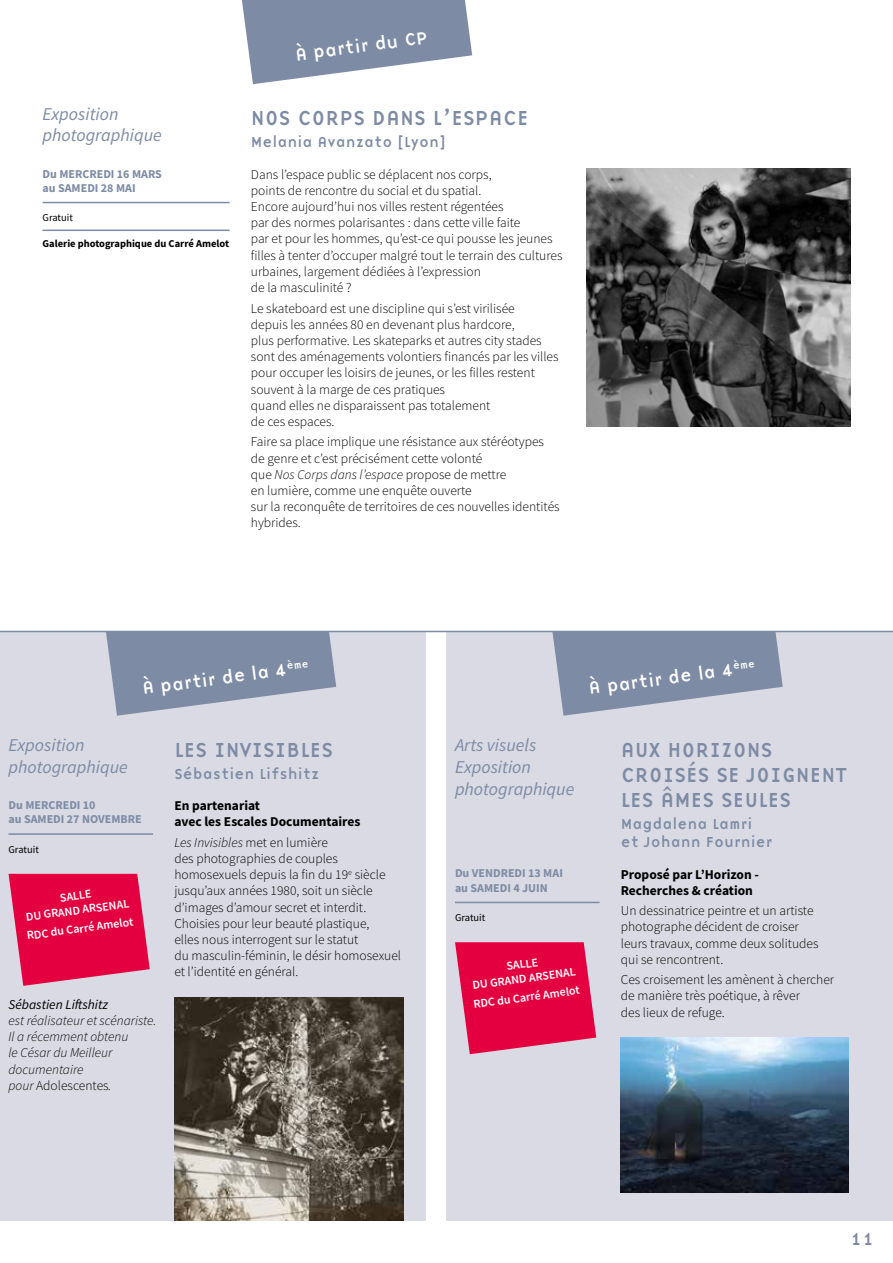
<style>
.page{position:relative;width:893px;height:1263px;background:#fff}
.page>*{position:absolute;margin:0;border:0;box-sizing:border-box;transform-origin:0 0}
.t1{font:21px/25.2px "Base 9 Sans OT";color:#7d8ba4}
.t2{font:italic 18px/21.6px "Source Sans Pro";color:#7d8ba4}
.t3{font:18px "Base 9 Sans OT";color:#fff}
.t4{font:18px "Base 9 Sans OT";color:#7d8ba4}
.t5{font:15px/18px "Base 9 Sans OT";color:#7d8ba4}
.t6{font:300 13.5px/16.2px "Source Sans Pro";color:#000}
.t7{font:italic 300 13.5px/16.2px "Source Sans Pro";color:#000}
.t8{font:700 13.5px/16.2px "Source Sans Pro";color:#000}
.t9{font:italic 13.5px "Source Sans Pro";color:#000}
.t10{font:700 12px/14.4px "Source Sans Pro";color:#7d8ba4}
.t11{font:600 12px/14.4px "Source Sans Pro";color:#fff;text-align:center}
.t12{font:700 10.5px "Source Sans Pro";color:#000}
.t13{font:10.5px "Source Sans Pro";color:#000}
.s1{font-style:italic}
.s2{font-style:normal}
</style>
<div class="page">
<div style="left:446px;top:631px;width:447px;height:590px;background:#d9dae3"></div>
<div style="left:0;top:631px;width:425px;height:590px;background:#d9dae3"></div>
<img style="left:174px;top:998px;width:230px;height:222px">
<img style="left:621px;top:1038px;width:227px;height:154px">
<img style="left:587px;top:168px;width:263px;height:259px">
<svg style="left:242px;top:0;width:230px;height:84px"></svg>
<hr style="left:43px;top:230px;width:187px;height:1px;background:#7d8ba4">
<hr style="left:43px;top:202px;width:187px;height:1px;background:#7d8ba4">
<hr style="left:0;top:631px;width:893px;height:1px;background:#7d8ba4">
<svg style="left:9px;top:874px;width:141px;height:112px;background:#e22259"></svg>
<hr style="left:9px;top:833px;width:144px;height:2px;background:#7d8ba4">
<svg style="left:455px;top:942px;width:141px;height:112px;background:#e22159"></svg>
<hr style="left:455px;top:902px;width:145px;height:1px;background:#7d8ba4">
<svg style="left:106px;top:632px;width:230px;height:84px"></svg>
<svg style="left:552px;top:632px;width:231px;height:84px"></svg>
<h2 class="t2" style="left:43px;top:103px;width:121px">Exposition photographique</h2>
<p class="t10" style="left:43px;top:166px;width:121px">Du MERCREDI 16 MARS au SAMEDI 28 MAI</p>
<p class="t13" style="left:43px;top:211px;width:32px">Gratuit</p>
<p class="t12" style="left:43px;top:237px;width:188px">Galerie photographique du Carré Amelot</p>
<h2 class="t3" style="left:294px;top:44px;width:136px;rotate:-7deg">À partir du CP</h2>
<h1 class="t1" style="left:251px;top:105px;width:279px">NOS CORPS DANS L’ESPACE</h1>
<p class="t5" style="left:251px;top:133px;width:197px">Melania Avanzato [Lyon]</p>
<p class="t6" style="left:251px;top:166px;width:313px">Dans l’espace public se déplacent nos corps,<br>points de rencontre du social et du spatial.<br>Encore aujourd’hui nos villes restent régentées<br>par des normes polarisantes : dans cette ville faite<br>par et pour les hommes, qu’est-ce qui pousse les jeunes filles à tenter d’occuper malgré tout le terrain des cultures urbaines, largement dédiées à l’expression<br>de la masculinité ?</p>
<p class="t6" style="left:251px;top:300px;width:309px">Le skateboard est une discipline qui s’est virilisée<br>depuis les années 80 en devenant plus hardcore,<br>plus performative. Les skateparks et autres city stades sont des aménagements volontiers financés par les villes pour occuper les loisirs de jeunes, or les filles restent souvent à la marge de ces pratiques<br>quand elles ne disparaissent pas totalement<br>de ces espaces.</p>
<p class="t6" style="left:251px;top:434px;width:310px">Faire sa place implique une résistance aux stéréotypes de genre et c’est précisément cette volonté<br>que <span class="s1">Nos Corps dans l’espace</span> propose de mettre<br>en lumière, comme une enquête ouverte<br>sur la reconquête de territoires de ces nouvelles identités hybrides.</p>
<h2 class="t3" style="left:141px;top:678px;width:147px;rotate:-7deg">À partir de la 4</h2>
<h2 class="t3" style="left:588px;top:678px;width:147px;rotate:-7deg">À partir de la 4</h2>
<h2 class="t2" style="left:9px;top:734px;width:121px">Exposition photographique</h2>
<h2 class="t2" style="left:455px;top:734px;width:121px">Arts visuels<br>Exposition photographique</h2>
<h1 class="t1" style="left:174px;top:737px;width:160px">LES INVISIBLES</h1>
<p class="t5" style="left:174px;top:765px;width:147px">Sébastien Lifshitz</p>
<p class="t8" style="left:174px;top:797px;width:188px">En partenariat<br>avec les Escales Documentaires</p>
<p class="t6" style="left:174px;top:834px;width:228px"><span class="s1">Les Invisibles</span> met en lumière<br>des photographies de couples homosexuels depuis la fin du 19<sup>e</sup> siècle jusqu’aux années 1980, soit un siècle d’images d’amour secret et interdit.<br>Choisies pour leur beauté plastique,<br>elles nous interrogent sur le statut<br>du masculin-féminin, le désir homosexuel et l’identité en général.</p>
<p class="t10" style="left:9px;top:798px;width:135px">Du MERCREDI 10<br>au SAMEDI 27 NOVEMBRE</p>
<p class="t13" style="left:9px;top:842px;width:32px">Gratuit</p>
<p class="t10" style="left:455px;top:866px;width:109px">Du VENDREDI 13 MAI au SAMEDI 4 JUIN</p>
<p class="t11" style="left:23px;top:895px;width:106px;rotate:-7deg">SALLE<br>DU GRAND ARSENAL</p>
<p class="t11" style="left:26px;top:928px;width:108px;rotate:-7deg">RDC du Carré Amelot</p>
<p class="t13" style="left:455px;top:911px;width:32px">Gratuit</p>
<p class="t11" style="left:470px;top:963px;width:106px;rotate:-7deg">SALLE<br>DU GRAND ARSENAL</p>
<p class="t11" style="left:473px;top:996px;width:108px;rotate:-7deg">RDC du Carré Amelot</p>
<p class="t9" style="left:9px;top:995px;width:101px">Sébastien Liftshitz</p>
<p class="t7" style="left:9px;top:1012px;width:149px">est réalisateur et scénariste.<br>Il a récemment obtenu<br>le César du Meilleur documentaire<br>pour <span class="s2">Adolescentes</span>.</p>
<h1 class="t1" style="left:621px;top:737px;width:228px">AUX HORIZONS<br>CROISÉS SE JOIGNENT<br>LES ÂMES SEULES</h1>
<p class="t5" style="left:621px;top:815px;width:153px">Magdalena Lamri et Johann Fournier</p>
<p class="t8" style="left:621px;top:866px;width:140px">Proposé par L’Horizon -<br>Recherches &amp; création</p>
<p class="t6" style="left:621px;top:903px;width:199px">Un dessinatrice peintre et un artiste photographe décident de croiser leurs travaux, comme deux solitudes qui se rencontrent.</p>
<p class="t6" style="left:621px;top:972px;width:215px">Ces croisement les amènent à chercher de manière très poétique, à rêver<br>des lieux de refuge.</p>
<h2 class="t4" style="left:850px;top:1229px;width:26px">11</h2>
</div>
